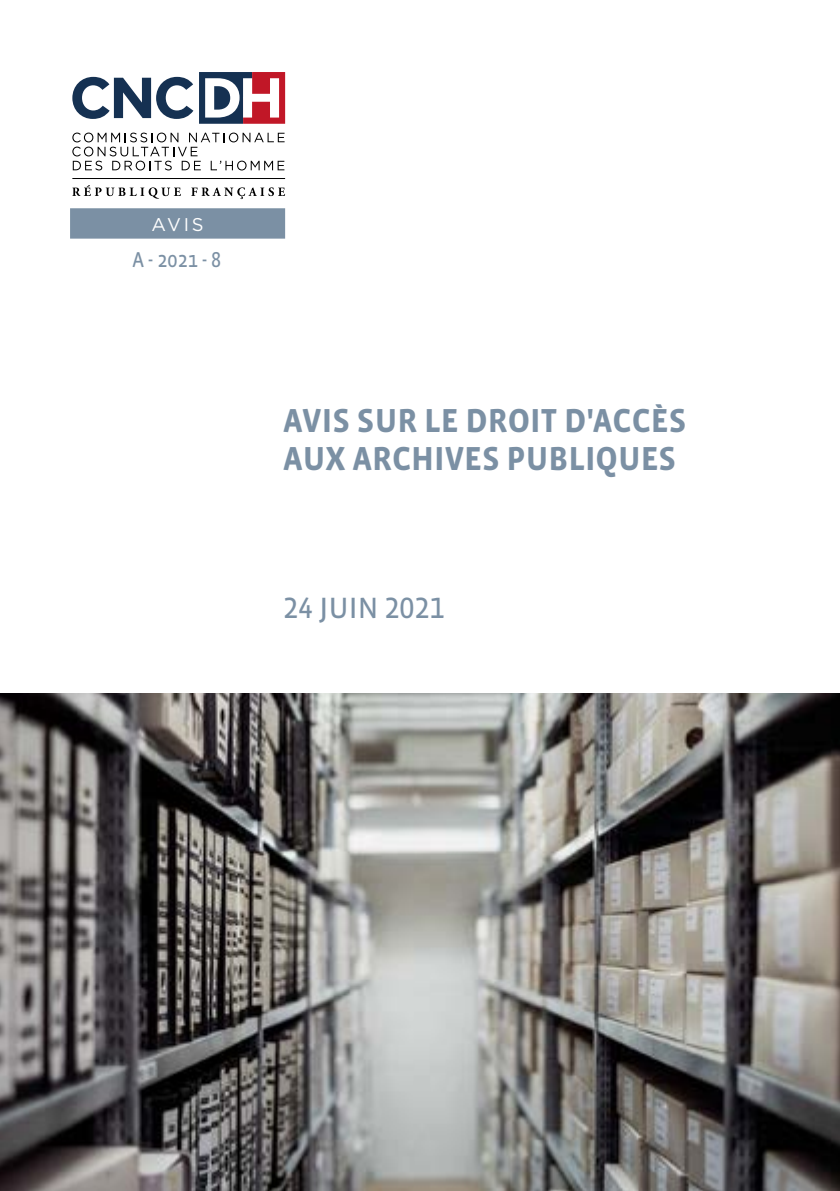
<style>
.page{position:relative;width:840px;height:1191px;background:#fff}
.page>*{position:absolute;margin:0;border:0;box-sizing:border-box;transform-origin:0 0}
.t1{font:700 34px/38px "Vista Sans OT";color:#7b90a4}
.t2{font:30px "Vista Sans OT";color:#7b90a4}
.t3{font:22px "Vista Sans OT";color:#7b90a4;scale:.92 1}
.t4{font:18.4px "Gotham";color:#fff}
</style>
<div class="page">
<div style="left:71px;top:209px;width:213px;height:29px;background:#7b90a4"></div>
<div style="left:70px;top:208px;width:215px;height:31px;border:2px solid #7b90a4"></div>
<svg style="left:72px;top:77px;width:121px;height:42px"></svg>
<svg style="left:199px;top:72px;width:86px;height:52px"></svg>
<hr style="left:72px;top:178px;width:213px;height:1px;background:#000">
<svg style="left:72px;top:133px;width:212px;height:37px"></svg>
<svg style="left:72px;top:185px;width:109px;height:14px"></svg>
<svg style="left:191px;top:187px;width:94px;height:12px"></svg>
<img style="left:0;top:693px;width:839px;height:498px">
<p class="t4" style="left:151px;top:212px;width:53px">AVIS</p>
<p class="t3" style="left:132px;top:248px;width:98px">A - 2021 - 8</p>
<p class="t1" style="left:283px;top:402px;width:404px">AVIS SUR LE DROIT D'ACCÈS<br>AUX ARCHIVES PUBLIQUES</p>
<p class="t2" style="left:283px;top:592px;width:163px">24 JUIN 2021</p>
</div>
